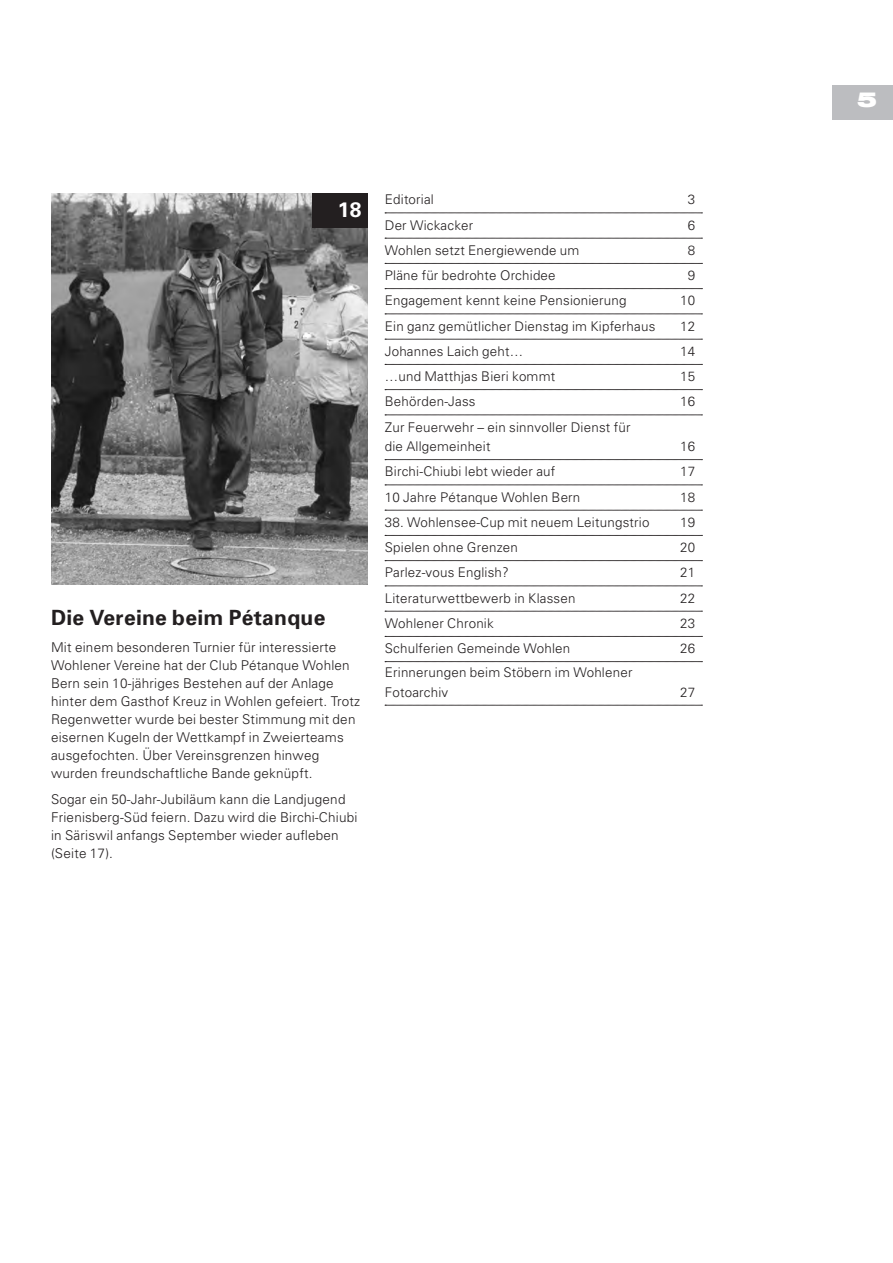
<style>
.page{position:relative;width:893px;height:1263px;background:#fff}
.page>*{position:absolute;margin:0;border:0;box-sizing:border-box;transform-origin:0 0}
.t1{font:700 21px "Univers";letter-spacing:.015em;color:#231f20}
.t2{font:700 21px "Univers";color:#fff}
.t3{font:900 expanded 21px "Helvetica Neue LT Com";color:#fff}
.t4{font:300 13.5px/18px "Univers";letter-spacing:.015em;color:#231f20}
.t5{font:300 13.35px/19.5px "Univers";letter-spacing:.015em;color:#231f20}
</style>
<div class="page">
<div style="left:832px;top:85px;width:61px;height:35px;background:#bcbdc0"></div>
<svg style="left:385px;top:213px;width:317px;height:1px"></svg>
<svg style="left:385px;top:238px;width:317px;height:1px"></svg>
<svg style="left:385px;top:263px;width:317px;height:1px"></svg>
<svg style="left:385px;top:288px;width:317px;height:1px"></svg>
<svg style="left:385px;top:314px;width:317px;height:1px"></svg>
<svg style="left:385px;top:339px;width:317px;height:1px"></svg>
<svg style="left:385px;top:364px;width:317px;height:1px"></svg>
<svg style="left:385px;top:389px;width:317px;height:1px"></svg>
<svg style="left:385px;top:415px;width:317px;height:1px"></svg>
<svg style="left:385px;top:459px;width:317px;height:1px"></svg>
<svg style="left:385px;top:485px;width:317px;height:1px"></svg>
<svg style="left:385px;top:510px;width:317px;height:1px"></svg>
<svg style="left:385px;top:535px;width:317px;height:1px"></svg>
<svg style="left:385px;top:560px;width:317px;height:1px"></svg>
<svg style="left:385px;top:586px;width:317px;height:1px"></svg>
<svg style="left:385px;top:611px;width:317px;height:1px"></svg>
<svg style="left:385px;top:636px;width:317px;height:1px"></svg>
<svg style="left:385px;top:661px;width:317px;height:1px"></svg>
<svg style="left:385px;top:705px;width:317px;height:1px"></svg>
<img style="left:51px;top:193px;width:317px;height:392px">
<div style="left:313px;top:193px;width:55px;height:34px;background:#231f20"></div>
<h1 class="t2" style="left:338px;top:196px;width:25px">18</h1>
<h1 class="t1" style="left:51px;top:604px;width:276px">Die Vereine beim Pétanque</h1>
<p class="t4" style="left:51px;top:638px;width:311px">Mit einem besonderen Turnier für interessierte Wohlener Vereine hat der Club Pétanque Wohlen Bern sein 10-jähriges Bestehen auf der Anlage hinter dem Gasthof Kreuz in Wohlen gefeiert. Trotz Regenwetter wurde bei bester Stimmung mit den eisernen Kugeln der Wettkampf in Zweierteams ausgefochten. Über Vereinsgrenzen hinweg wurden freundschaftliche Bande geknüpft.</p>
<p class="t4" style="left:51px;top:790px;width:308px">Sogar ein 50-Jahr-Jubiläum kann die Landjugend Frienisberg-Süd feiern. Dazu wird die Birchi-Chiubi in Säriswil anfangs September wieder aufleben (Seite 17).</p>
<p class="t5" style="left:385px;top:189px;width:51px">Editorial</p>
<p class="t5" style="left:688px;top:189px;width:9px">3</p>
<p class="t5" style="left:385px;top:215px;width:90px">Der Wickacker</p>
<p class="t5" style="left:688px;top:215px;width:9px">6</p>
<p class="t5" style="left:385px;top:240px;width:196px">Wohlen setzt Energiewende um</p>
<p class="t5" style="left:688px;top:240px;width:9px">8</p>
<p class="t5" style="left:385px;top:265px;width:172px">Pläne für bedrohte Orchidee</p>
<p class="t5" style="left:688px;top:265px;width:9px">9</p>
<p class="t5" style="left:385px;top:290px;width:243px">Engagement kennt keine Pensionierung</p>
<p class="t5" style="left:680px;top:290px;width:17px">10</p>
<p class="t5" style="left:385px;top:316px;width:272px">Ein ganz gemütlicher Dienstag im Kipferhaus</p>
<p class="t5" style="left:680px;top:316px;width:17px">12</p>
<p class="t5" style="left:385px;top:341px;width:140px">Johannes Laich geht…</p>
<p class="t5" style="left:680px;top:341px;width:17px">14</p>
<p class="t5" style="left:385px;top:366px;width:172px">…und Matthjas Bieri kommt</p>
<p class="t5" style="left:680px;top:366px;width:17px">15</p>
<p class="t5" style="left:385px;top:391px;width:92px">Behörden-Jass</p>
<p class="t5" style="left:680px;top:391px;width:17px">16</p>
<p class="t5" style="left:385px;top:417px;width:247px">Zur Feuerwehr – ein sinnvoller Dienst für die Allgemeinheit</p>
<p class="t5" style="left:680px;top:436px;width:17px">16</p>
<p class="t5" style="left:385px;top:461px;width:172px">Birchi-Chiubi lebt wieder auf</p>
<p class="t5" style="left:680px;top:461px;width:17px">17</p>
<p class="t5" style="left:385px;top:487px;width:197px">10 Jahre Pétanque Wohlen Bern</p>
<p class="t5" style="left:680px;top:487px;width:17px">18</p>
<p class="t5" style="left:385px;top:512px;width:266px">38. Wohlensee-Cup mit neuem Leitungstrio</p>
<p class="t5" style="left:680px;top:512px;width:17px">19</p>
<p class="t5" style="left:385px;top:537px;width:135px">Spielen ohne Grenzen</p>
<p class="t5" style="left:680px;top:537px;width:17px">20</p>
<p class="t5" style="left:385px;top:562px;width:126px">Parlez-vous English?</p>
<p class="t5" style="left:680px;top:562px;width:17px">21</p>
<p class="t5" style="left:385px;top:588px;width:192px">Literaturwettbewerb in Klassen</p>
<p class="t5" style="left:680px;top:588px;width:17px">22</p>
<p class="t5" style="left:385px;top:613px;width:110px">Wohlener Chronik</p>
<p class="t5" style="left:680px;top:613px;width:17px">23</p>
<p class="t5" style="left:385px;top:638px;width:187px">Schulferien Gemeinde Wohlen</p>
<p class="t5" style="left:680px;top:638px;width:17px">26</p>
<p class="t5" style="left:385px;top:662px;width:249px">Erinnerungen beim Stöbern im Wohlener<br>Fotoarchiv</p>
<p class="t5" style="left:680px;top:682px;width:17px">27</p>
<h1 class="t3" style="left:857px;top:86px;width:22px">5</h1>
</div>
